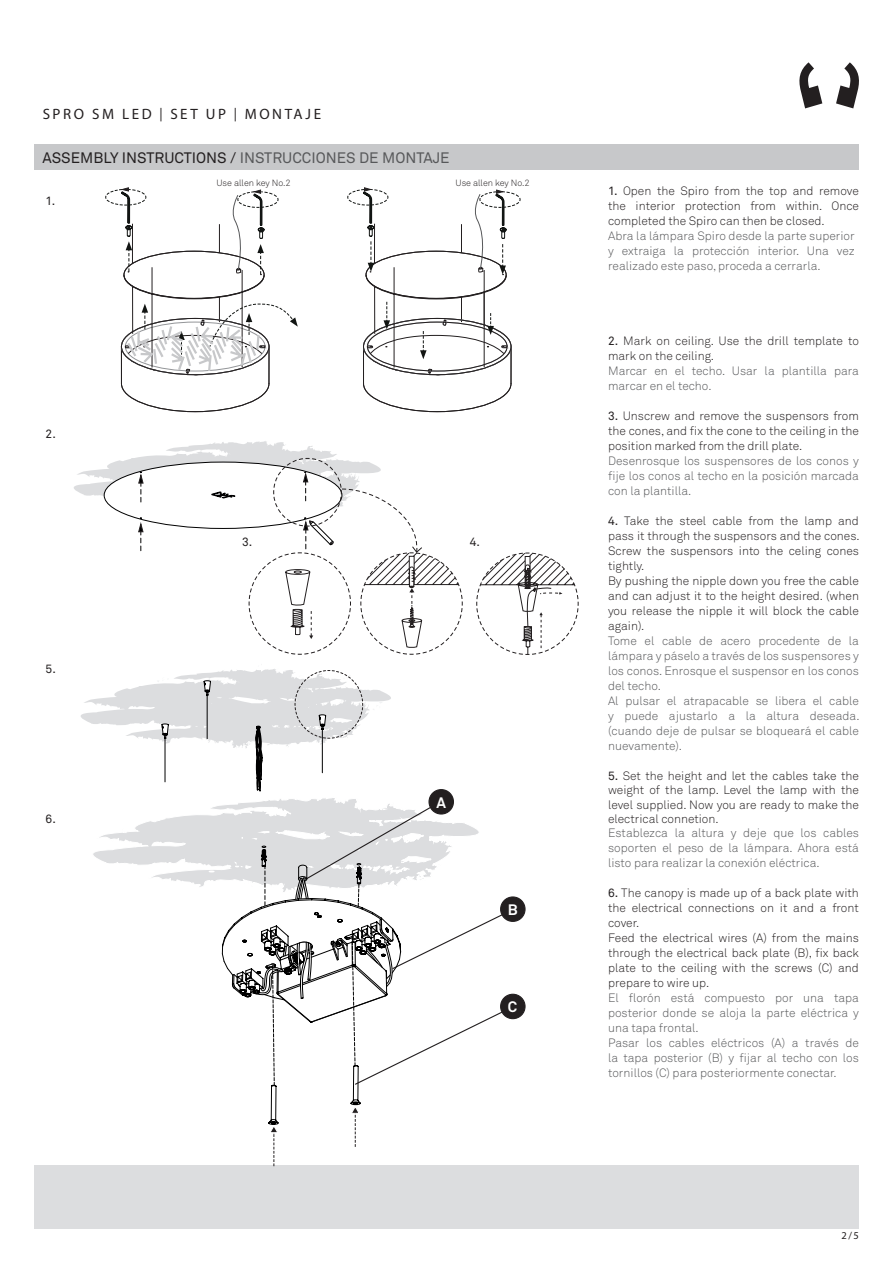
<style>
.page{position:relative;width:893px;height:1263px;background:#fff}
.page>*{position:absolute;margin:0;border:0;box-sizing:border-box;transform-origin:0 0}
.t1{font:15px "Akkurat";color:#57585a}
.t2{font:15px "Myriad Pro";letter-spacing:.17em;color:#231f20}
.t3{font:700 15px "Akkurat";color:#fff}
.t4{font:300 12px/15px "Akkurat";color:#231f20;text-align:justify}
.t5{font:300 12px/15px "Akkurat";color:#57585a;text-align:justify}
.t6{font:12px "Akkurat";color:#231f20}
.t7{font:10.5px "Myriad Pro";color:#231f20}
.t8{font:300 9px "Akkurat";color:#231f20}
.s1{font-size:13.5px}
.s2{color:#231f20}
.s3{font-weight:400}
</style>
<div class="page">
<div style="left:34px;top:145px;width:825px;height:25px;background:#c7c8ca"></div>
<div style="left:34px;top:1165px;width:825px;height:64px;background:#dcdddf"></div>
<svg style="left:799px;top:62px;width:23px;height:46px"></svg>
<svg style="left:836px;top:62px;width:23px;height:46px"></svg>
<div style="left:501px;top:897px;width:24px;height:24px;background:#231f20;border-radius:50%"></div>
<div style="left:500px;top:896px;width:26px;height:26px;border:1px solid #231f20;border-radius:50%"></div>
<div style="left:501px;top:994px;width:24px;height:25px;background:#231f20;border-radius:50%"></div>
<div style="left:500px;top:994px;width:26px;height:25px;border:1px solid #231f20;border-radius:50%"></div>
<svg style="left:81px;top:669px;width:422px;height:497px"></svg>
<svg style="left:476px;top:553px;width:102px;height:102px"></svg>
<svg style="left:74px;top:441px;width:389px;height:214px"></svg>
<svg style="left:347px;top:187px;width:173px;height:225px"></svg>
<svg style="left:105px;top:187px;width:193px;height:225px"></svg>
<p class="t2" style="left:43px;top:104px;width:280px">SPRO SM LED <span class="s1">|</span> SET UP <span class="s1">|</span> MONTAJE</p>
<p class="t1" style="left:43px;top:148px;width:408px"><span class="s2">ASSEMBLY INSTRUCTIONS /</span> INSTRUCCIONES DE MONTAJE</p>
<p class="t6" style="left:46px;top:193px;width:11px">1.</p>
<p class="t6" style="left:46px;top:426px;width:12px">2.</p>
<p class="t6" style="left:46px;top:661px;width:12px">5.</p>
<p class="t6" style="left:46px;top:811px;width:12px">6.</p>
<p class="t8" style="left:216px;top:177px;width:76px">Use allen key No.2</p>
<p class="t8" style="left:455px;top:177px;width:76px">Use allen key No.2</p>
<p class="t6" style="left:242px;top:534px;width:12px">3.</p>
<p class="t6" style="left:470px;top:534px;width:12px">4.</p>
<p class="t3" style="left:436px;top:793px;width:11px">A</p>
<p class="t3" style="left:508px;top:900px;width:11px">B</p>
<p class="t3" style="left:508px;top:998px;width:11px">C</p>
<p class="t4" style="left:608px;top:183px;width:252px"><span class="s3">1.</span> Open the Spiro from the top and remove the interior protection from within. Once completed the Spiro can then be closed.</p>
<p class="t5" style="left:608px;top:228px;width:248px">Abra la lámpara Spiro desde la parte superior y extraiga la protección interior. Una vez realizado este paso, proceda a cerrarla.</p>
<p class="t4" style="left:608px;top:333px;width:252px"><span class="s3">2.</span> Mark on ceiling. Use the drill template to mark on the ceiling.</p>
<p class="t5" style="left:608px;top:363px;width:252px">Marcar en el techo. Usar la plantilla para marcar en el techo.</p>
<p class="t4" style="left:608px;top:408px;width:252px"><span class="s3">3.</span> Unscrew and remove the suspensors from the cones, and fix the cone to the ceiling in the position marked from the drill plate.</p>
<p class="t5" style="left:608px;top:453px;width:252px">Desenrosque los suspensores de los conos y fije los conos al techo en la posición marcada con la plantilla.</p>
<p class="t4" style="left:608px;top:513px;width:253px"><span class="s3">4.</span> Take the steel cable from the lamp and pass it through the suspensors and the cones.<br>Screw the suspensors into the celing cones tightly.</p>
<p class="t4" style="left:608px;top:573px;width:252px">By pushing the nipple down you free the cable and can adjust it to the height desired. (when you release the nipple it will block the cable again).</p>
<p class="t5" style="left:608px;top:633px;width:252px">Tome el cable de acero procedente de la lámpara y páselo a través de los suspensores y los conos. Enrosque el suspensor en los conos del techo.</p>
<p class="t5" style="left:608px;top:693px;width:253px">Al pulsar el atrapacable se libera el cable y puede ajustarlo a la altura deseada. (cuando deje de pulsar se bloqueará el cable nuevamente).</p>
<p class="t4" style="left:608px;top:768px;width:252px;line-height:14.4px"><span class="s3">5.</span> Set the height and let the cables take the weight of the lamp. Level the lamp with the level supplied. Now you are ready to make the electrical connetion.</p>
<p class="t5" style="left:608px;top:826px;width:252px">Establezca la altura y deje que los cables soporten el peso de la lámpara. Ahora está listo para realizar la conexión eléctrica.</p>
<p class="t4" style="left:608px;top:885px;width:252px"><span class="s3">6.</span> The canopy is made up of a back plate with the electrical connections on it and a front cover.</p>
<p class="t4" style="left:608px;top:930px;width:252px">Feed the electrical wires (A) from the mains through the electrical back plate (B), fix back plate to the ceiling with the screws (C) and prepare to wire up.</p>
<p class="t5" style="left:608px;top:990px;width:252px">El florón está compuesto por una tapa posterior donde se aloja la parte eléctrica y una tapa frontal.</p>
<p class="t5" style="left:608px;top:1035px;width:252px">Pasar los cables eléctricos (A) a través de la tapa posterior (B) y fijar al techo con los tornillos (C) para posteriormente conectar.</p>
<p class="t7" style="left:841px;top:1229px;width:19px">2/5</p>
</div>
